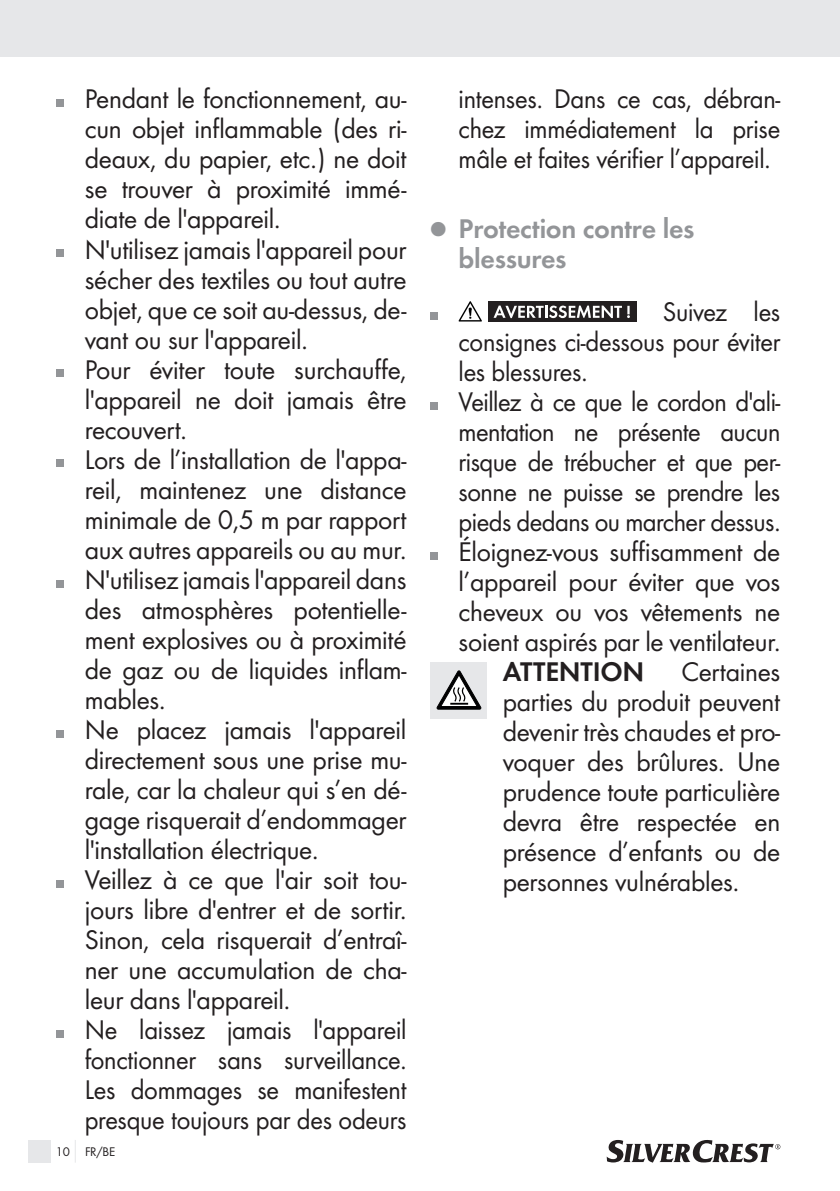
<style>
.page{position:relative;width:840px;height:1191px;background:#fff}
.page>*{position:absolute;margin:0;border:0;box-sizing:border-box;transform-origin:0 0}
.t1{font:28px/30px "Futura Pro";letter-spacing:-.01em;color:#231f20}
.t2{font:28px/30px "Futura Pro";letter-spacing:-.01em;color:#231f20;text-align:justify;scale:.96 1}
.t3{font:600 28px/30px "Futura Pro";letter-spacing:-.01em;color:#939598}
.t4{font:600 28px "Futura Pro";letter-spacing:-.01em;color:#231f20}
.t5{font:13px "Futura Pro";color:#231f20}
</style>
<div class="page">
<div style="left:0;top:0;width:839px;height:57px;background:#e6e7e9"></div>
<div style="left:28px;top:1140px;width:23px;height:22px;background:#e6e7e9"></div>
<svg style="left:75px;top:1140px;width:1px;height:22px"></svg>
<svg style="left:606px;top:1140px;width:174px;height:22px"></svg>
<div style="left:57px;top:100px;width:7px;height:7px;background:#939598"></div>
<div style="left:57px;top:250px;width:7px;height:7px;background:#939598"></div>
<div style="left:57px;top:370px;width:7px;height:7px;background:#939598"></div>
<div style="left:57px;top:460px;width:7px;height:7px;background:#939598"></div>
<div style="left:57px;top:580px;width:7px;height:7px;background:#939598"></div>
<div style="left:57px;top:730px;width:7px;height:7px;background:#939598"></div>
<div style="left:57px;top:880px;width:7px;height:7px;background:#939598"></div>
<div style="left:57px;top:1030px;width:7px;height:7px;background:#939598"></div>
<div style="left:430px;top:312px;width:7px;height:7px;background:#939598"></div>
<svg style="left:458px;top:301px;width:23px;height:20px"></svg>
<div style="left:487px;top:301px;width:149px;height:20px;background:#231f20"></div>
<svg style="left:493px;top:305px;width:136px;height:13px"></svg>
<div style="left:430px;top:402px;width:7px;height:7px;background:#939598"></div>
<div style="left:430px;top:552px;width:7px;height:7px;background:#939598"></div>
<div style="left:430px;top:661px;width:57px;height:57px;background:#e6e7e9"></div>
<svg style="left:437px;top:671px;width:43px;height:38px"></svg>
<p class="t1" style="left:85px;top:83px;width:323px">Pendant le fonctionnement, au&shy;cun objet inflammable (des ri&shy;deaux, du papier, etc.) ne doit se trouver à proximité immé&shy;diate de l'appareil.<br>N'utilisez jamais l'appareil pour sécher des textiles ou tout autre objet, que ce soit au-dessus, de&shy;vant ou sur l'appareil.<br>Pour éviter toute surchauffe, l'appareil ne doit jamais être recouvert.<br>Lors de l’installation de l'appa&shy;reil, maintenez une distance minimale de 0,5 m par rapport aux autres appareils ou au mur.<br>N'utilisez jamais l'appareil dans des atmosphères potentielle&shy;ment explosives ou à proximité de gaz ou de liquides inflam&shy;mables.<br>Ne placez jamais l'appareil directement sous une prise mu&shy;rale, car la chaleur qui s’en dé&shy;gage risquerait d’endommager l'installation électrique.<br>Veillez à ce que l'air soit tou&shy;jours libre d'entrer et de sortir.<br>Sinon, cela risquerait d’entraî&shy;ner une accumulation de cha&shy;leur dans l'appareil.<br>Ne laissez jamais l'appareil fonctionner sans surveillance.<br>Les dommages se manifestent presque toujours par des odeurs</p>
<p class="t2" style="left:458px;top:83px;width:336px">intenses. Dans ce cas, débran&shy;chez immédiatement la prise mâle et faites vérifier l’appareil.</p>
<p class="t3" style="left:458px;top:212px;width:237px;text-indent:-28px">● Protection contre les blessures</p>
<p class="t2" style="left:458px;top:295px;width:336px;text-align:left;text-indent:204px">Suivez les consignes ci-dessous pour éviter les blessures.<br>Veillez à ce que le cordon d'ali&shy;mentation ne présente aucun risque de trébucher et que per&shy;sonne ne puisse se prendre les pieds dedans ou marcher dessus.<br>Éloignez-vous suffisamment de l’appareil pour éviter que vos cheveux ou vos vêtements ne soient aspirés par le ventilateur.</p>
<p class="t4" style="left:502px;top:651px;width:143px">ATTENTION</p>
<p class="t1" style="left:502px;top:655px;width:279px;text-align:justify;text-indent:179px">Certaines parties du produit peuvent devenir très chaudes et pro&shy;voquer des brûlures. Une prudence toute particulière devra être respectée en présence d’enfants ou de personnes vulnérables.</p>
<p class="t5" style="left:56px;top:1142px;width:61px">10 FR/BE</p>
</div>
